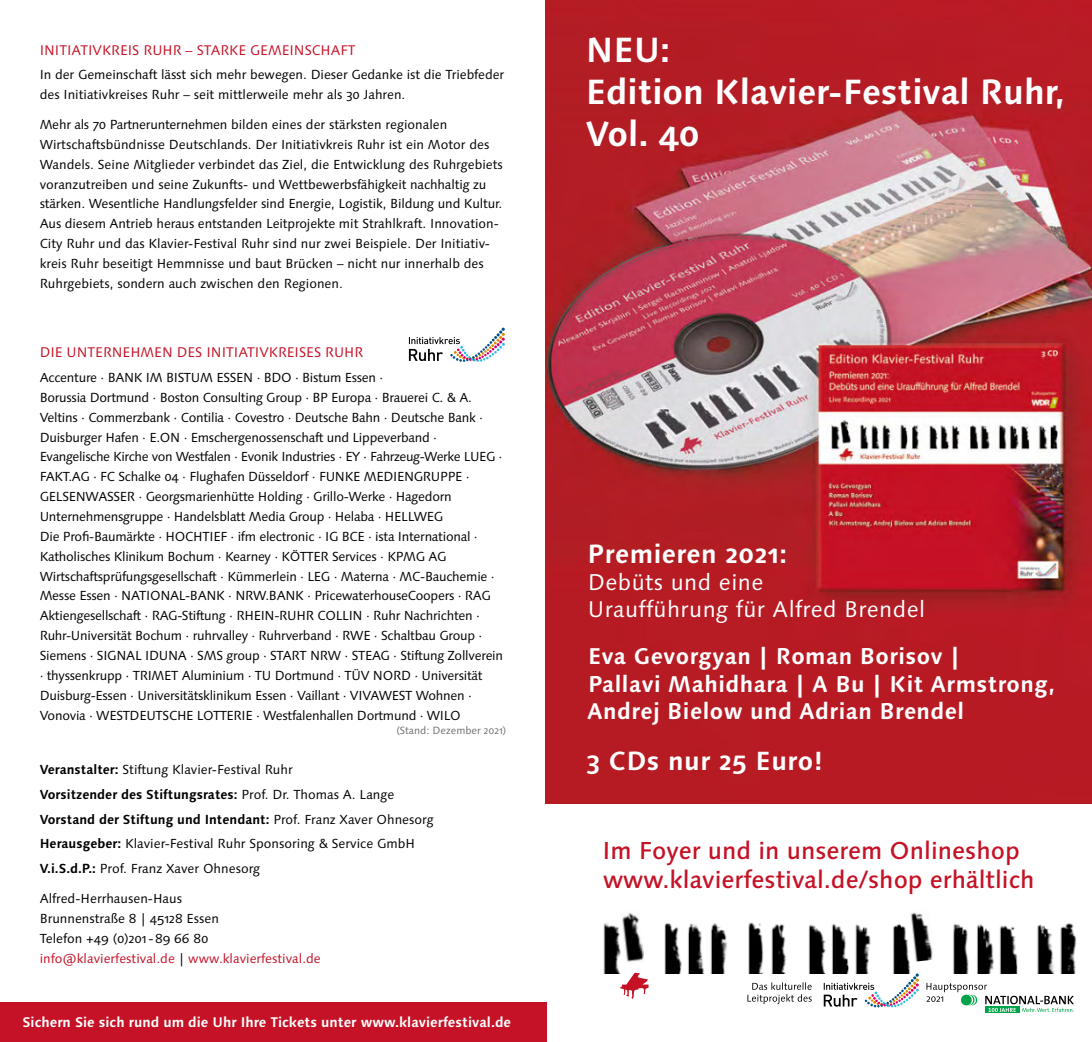
<style>
.page{position:relative;width:1092px;height:1042px;background:#fff}
.page>*{position:absolute;margin:0;border:0;box-sizing:border-box;transform-origin:0 0}
.t1{font:700 35px/42px "Linotype Syntax Os F";color:#fff}
.t2{font:700 26.25px "Linotype Syntax Os F";letter-spacing:.02em;color:#fff}
.t3{font:500 24.5px/29.4px "Linotype Syntax Os F";color:#c51226}
.t4{font:700 22.75px/27.3px "Linotype Syntax Os F";letter-spacing:.02em;color:#fff}
.t5{font:22.75px/27.3px "Linotype Syntax Os F";letter-spacing:.02em;color:#fff}
.t6{font:14px "Linotype Syntax Os F";color:#c51226}
.t7{font:700 14px "Linotype Syntax Os F";color:#fff}
.t8{font:13.12px/19.8px "Linotype Syntax Os F";letter-spacing:-.02em;color:#000}
.t9{font:13.12px/19.8px "Linotype Syntax Os F";color:#000}
.t10{font:10.5px "Linotype Syntax Os F";color:#706f6f}
.s1{font-weight:700}
.s2{color:#c51226}
</style>
<div class="page">
<svg style="left:409px;top:327px;width:96px;height:35px"></svg>
<div style="left:0;top:1002px;width:546px;height:40px;background:#c51226"></div>
<img style="left:664px;top:923px;width:18px;height:50px">
<img style="left:688px;top:923px;width:16px;height:50px">
<img style="left:710px;top:923px;width:17px;height:50px">
<img style="left:748px;top:922px;width:16px;height:51px">
<img style="left:771px;top:924px;width:15px;height:49px">
<img style="left:808px;top:924px;width:18px;height:49px">
<img style="left:832px;top:923px;width:17px;height:50px">
<img style="left:855px;top:924px;width:16px;height:49px">
<img style="left:603px;top:923px;width:17px;height:50px">
<img style="left:619px;top:912px;width:25px;height:53px">
<img style="left:893px;top:924px;width:18px;height:49px">
<img style="left:953px;top:924px;width:16px;height:49px">
<img style="left:977px;top:924px;width:17px;height:49px">
<img style="left:999px;top:925px;width:18px;height:48px">
<svg style="left:620px;top:973px;width:28px;height:26px"></svg>
<svg style="left:747px;top:982px;width:64px;height:22px"></svg>
<img style="left:908px;top:912px;width:25px;height:49px">
<svg style="left:823px;top:973px;width:95px;height:34px"></svg>
<div style="left:984px;top:1007px;width:35px;height:6px;background:#00a448"></div>
<svg style="left:926px;top:983px;width:147px;height:29px"></svg>
<img style="left:1037px;top:924px;width:18px;height:49px">
<img style="left:1060px;top:923px;width:17px;height:50px">
<img style="left:546px;top:0;width:545px;height:804px">
<p class="t6" style="left:40px;top:43px;width:317px">INITIATIVKREIS RUHR – STARKE GEMEINSCHAFT</p>
<p class="t8" style="left:40px;top:66px;width:466px">In der Gemeinschaft lässt sich mehr bewegen. Dieser Gedanke ist die Triebfeder des Initiativkreises Ruhr – seit mittlerweile mehr als 30 Jahren.</p>
<p class="t9" style="left:40px;top:115px;width:464px">Mehr als 70 Partnerunternehmen bilden eines der stärksten regionalen Wirtschaftsbündnisse Deutschlands. Der Initiativkreis Ruhr ist ein Motor des Wandels. Seine Mitglieder verbindet das Ziel, die Entwicklung des Ruhrgebiets voranzutreiben und seine Zukunfts- und Wettbewerbsfähigkeit nachhaltig zu stärken. Wesentliche Handlungsfelder sind Energie, Logistik, Bildung und Kultur.<br>Aus diesem Antrieb heraus entstanden Leitprojekte mit Strahlkraft. Innovation-City Ruhr und das Klavier-Festival Ruhr sind nur zwei Beispiele. Der Initiativ&shy;kreis Ruhr beseitigt Hemmnisse und baut Brücken – nicht nur innerhalb des Ruhrgebiets, sondern auch zwischen den Regionen.</p>
<p class="t6" style="left:40px;top:345px;width:325px">DIE UNTERNEHMEN DES INITIATIVKREISES RUHR</p>
<p class="t8" style="left:40px;top:368px;width:465px">Accenture · BANK IM BISTUM ESSEN · BDO · Bistum Essen ·<br>Borussia Dortmund · Boston Consulting Group · BP Europa · Brauerei C. &amp; A.<br>Veltins · Commerzbank · Contilia · Covestro · Deutsche Bahn · Deutsche Bank · Duisburger Hafen · E.ON · Emschergenossenschaft und Lippeverband · Evangelische Kirche von Westfalen · Evonik Industries · EY · Fahrzeug-Werke LUEG · FAKT.AG · FC Schalke 04 · Flughafen Düsseldorf · FUNKE MEDIENGRUPPE · GELSENWASSER · Georgsmarienhütte Holding · Grillo-Werke · Hagedorn Unternehmensgruppe · Handelsblatt Media Group · Helaba · HELLWEG<br>Die Profi-Baumärkte · HOCHTIEF · ifm electronic · IG BCE · ista International · Katholisches Klinikum Bochum · Kearney · KÖTTER Services · KPMG AG Wirtschaftsprüfungsgesellschaft · Kümmerlein · LEG · Materna · MC-Bauchemie · Messe Essen · NATIONAL-BANK · NRW.BANK · PricewaterhouseCoopers · RAG Aktiengesellschaft · RAG-Stiftung · RHEIN-RUHR COLLIN · Ruhr Nachrichten · Ruhr-Universität Bochum · ruhrvalley · Ruhrverband · RWE · Schaltbau Group · Siemens · SIGNAL IDUNA · SMS group · START NRW · STEAG · Stiftung Zollverein · thyssenkrupp · TRIMET Aluminium · TU Dortmund · TÜV NORD · Universität Duisburg-Essen · Universitätsklinikum Essen · Vaillant · VIVAWEST Wohnen · Vonovia · WESTDEUTSCHE LOTTERIE · Westfalenhallen Dortmund · WILO</p>
<p class="t10" style="left:396px;top:725px;width:111px">(Stand: Dezember 2021)</p>
<p class="t9" style="left:40px;top:758px;width:395px;line-height:24.8px"><span class="s1">Veranstalter:</span> Stiftung Klavier-Festival Ruhr<br><span class="s1">Vorsitzender des Stiftungsrates:</span> Prof. Dr. Thomas A. Lange <span class="s1">Vorstand der Stiftung und Intendant:</span> Prof. Franz Xaver Ohnesorg <span class="s1">Herausgeber:</span> Klavier-Festival Ruhr Sponsoring &amp; Service GmbH <span class="s1">V.i.S.d.P.:</span> Prof. Franz Xaver Ohnesorg</p>
<p class="t9" style="left:40px;top:889px;width:283px">Alfred-Herrhausen-Haus<br>Brunnenstraße 8 | 45128 Essen<br>Telefon +49 (0)201 - 89 66 80 <span class="s2">info@klavierfestival.de</span> | <span class="s2">www.klavierfestival.de</span></p>
<p class="t7" style="left:22px;top:1016px;width:490px">Sichern Sie sich rund um die Uhr Ihre Tickets unter www.klavierfestival.de</p>
<h1 class="t1" style="left:585px;top:32px;width:480px">NEU:<br>Edition Klavier-Festival Ruhr,<br>Vol. 40</h1>
<h2 class="t2" style="left:587px;top:542px;width:201px">Premieren 2021:</h2>
<h3 class="t5" style="left:587px;top:570px;width:339px">Debüts und eine<br>Uraufführung für Alfred Brendel</h3>
<h3 class="t4" style="left:587px;top:645px;width:469px">Eva Gevorgyan | Roman Borisov |<br>Pallavi Mahidhara | A Bu | Kit Armstrong,<br>Andrej Bielow und Adrian Brendel</h3>
<h2 class="t2" style="left:586px;top:750px;width:238px">3 CDs nur 25 Euro!</h2>
<h3 class="t3" style="left:602px;top:838px;width:433px">Im Foyer und in unserem Onlineshop www.klavierfestival.de/shop erhältlich</h3>
</div>
